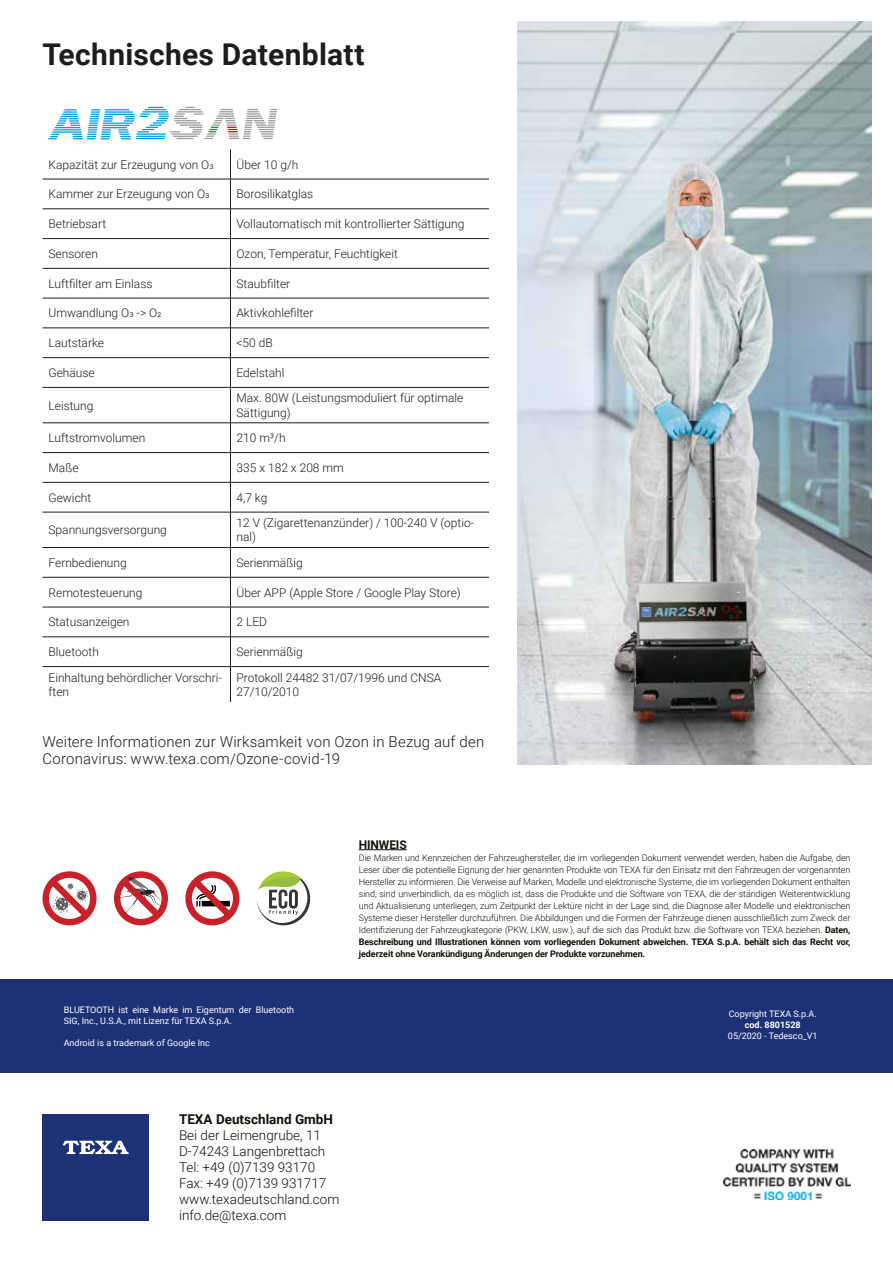
<style>
.page{position:relative;width:893px;height:1263px;background:#fff}
.page>*{position:absolute;margin:0;border:0;box-sizing:border-box;transform-origin:0 0}
.t1{font:700 30px "Roboto";letter-spacing:.005em;color:#1d1d1b}
.t2{font:300 15px/16.5px "Roboto";letter-spacing:.01em;color:#1d1d1b}
.t3{font:900 15px "Roboto";color:#1d1d1b}
.t4{font:300 13.5px/15.9px "Roboto";color:#131109}
.t5{font:700 13.5px "Roboto";color:#131109}
.t6{font:300 12px/15.6px "Roboto";color:#1d1d1b}
.t7{font:700 12px "Roboto";letter-spacing:-.01em;color:#131109}
.t8{font:300 9px/12px "Roboto";letter-spacing:-.01em;color:#131109;text-align:justify}
.t9{font:9px/10.8px "Roboto";color:#fff}
.t10{font:700 9px "Roboto";color:#fff}
.s1{font-weight:700}
</style>
<div class="page">
<hr style="left:230px;top:149px;width:1px;height:30px;background:#1d1d1b">
<hr style="left:43px;top:179px;width:187px;height:1px;background:#1d1d1b">
<hr style="left:230px;top:179px;width:259px;height:1px;background:#1d1d1b">
<hr style="left:230px;top:179px;width:1px;height:30px;background:#1d1d1b">
<hr style="left:43px;top:209px;width:187px;height:1px;background:#1d1d1b">
<hr style="left:230px;top:209px;width:259px;height:1px;background:#1d1d1b">
<hr style="left:43px;top:238px;width:187px;height:1px;background:#1d1d1b">
<hr style="left:230px;top:238px;width:259px;height:1px;background:#1d1d1b">
<svg style="left:230px;top:210px;width:1px;height:58px"></svg>
<hr style="left:43px;top:268px;width:187px;height:1px;background:#1d1d1b">
<hr style="left:230px;top:268px;width:259px;height:1px;background:#1d1d1b">
<hr style="left:230px;top:268px;width:1px;height:30px;background:#1d1d1b">
<hr style="left:43px;top:298px;width:187px;height:1px;background:#1d1d1b">
<hr style="left:230px;top:298px;width:259px;height:1px;background:#1d1d1b">
<hr style="left:230px;top:298px;width:1px;height:30px;background:#1d1d1b">
<hr style="left:43px;top:328px;width:187px;height:1px;background:#1d1d1b">
<hr style="left:230px;top:328px;width:259px;height:1px;background:#1d1d1b">
<hr style="left:43px;top:357px;width:187px;height:1px;background:#1d1d1b">
<hr style="left:230px;top:357px;width:259px;height:1px;background:#1d1d1b">
<svg style="left:230px;top:328px;width:1px;height:59px"></svg>
<hr style="left:43px;top:387px;width:187px;height:1px;background:#1d1d1b">
<hr style="left:230px;top:387px;width:259px;height:1px;background:#1d1d1b">
<hr style="left:230px;top:388px;width:1px;height:35px;background:#1d1d1b">
<hr style="left:43px;top:422px;width:187px;height:1px;background:#1d1d1b">
<hr style="left:230px;top:422px;width:259px;height:1px;background:#1d1d1b">
<hr style="left:43px;top:452px;width:187px;height:1px;background:#1d1d1b">
<hr style="left:230px;top:452px;width:259px;height:1px;background:#1d1d1b">
<svg style="left:230px;top:423px;width:1px;height:59px"></svg>
<hr style="left:43px;top:482px;width:187px;height:1px;background:#1d1d1b">
<hr style="left:230px;top:482px;width:259px;height:1px;background:#1d1d1b">
<hr style="left:230px;top:482px;width:1px;height:30px;background:#1d1d1b">
<hr style="left:43px;top:512px;width:187px;height:1px;background:#1d1d1b">
<hr style="left:230px;top:512px;width:259px;height:1px;background:#1d1d1b">
<hr style="left:230px;top:512px;width:1px;height:35px;background:#1d1d1b">
<hr style="left:43px;top:547px;width:187px;height:1px;background:#1d1d1b">
<hr style="left:230px;top:547px;width:259px;height:1px;background:#1d1d1b">
<svg style="left:230px;top:548px;width:1px;height:29px"></svg>
<hr style="left:43px;top:577px;width:187px;height:1px;background:#1d1d1b">
<hr style="left:230px;top:577px;width:259px;height:1px;background:#1d1d1b">
<hr style="left:230px;top:577px;width:1px;height:30px;background:#1d1d1b">
<hr style="left:43px;top:607px;width:187px;height:1px;background:#1d1d1b">
<hr style="left:230px;top:607px;width:259px;height:1px;background:#1d1d1b">
<hr style="left:230px;top:607px;width:1px;height:30px;background:#1d1d1b">
<hr style="left:43px;top:636px;width:187px;height:1px;background:#1d1d1b">
<hr style="left:230px;top:636px;width:259px;height:1px;background:#1d1d1b">
<svg style="left:230px;top:637px;width:1px;height:29px"></svg>
<hr style="left:230px;top:667px;width:1px;height:35px;background:#1d1d1b">
<hr style="left:43px;top:666px;width:187px;height:1px;background:#1d1d1b">
<hr style="left:230px;top:666px;width:259px;height:1px;background:#1d1d1b">
<svg style="left:49px;top:107px;width:228px;height:32px"></svg>
<div style="left:0;top:979px;width:893px;height:94px;background:#1d3176"></div>
<svg style="left:44px;top:872px;width:51px;height:52px"></svg>
<svg style="left:114px;top:871px;width:54px;height:54px"></svg>
<svg style="left:185px;top:871px;width:55px;height:55px"></svg>
<svg style="left:257px;top:871px;width:53px;height:54px"></svg>
<img style="left:517px;top:21px;width:355px;height:743px">
<div style="left:43px;top:1114px;width:106px;height:106px;background:#1d3176"></div>
<svg style="left:63px;top:1141px;width:66px;height:13px"></svg>
<img style="left:724px;top:1149px;width:126px;height:50px">
<hr style="left:359px;top:849px;width:48px;height:1px;background:#131109">
<h1 class="t1" style="left:43px;top:34px;width:323px">Technisches Datenblatt</h1>
<h3 class="t6" style="left:49px;top:156px;width:167px">Kapazität zur Erzeugung von O3</h3>
<h3 class="t6" style="left:236px;top:156px;width:63px">Über 10 g/h</h3>
<h3 class="t6" style="left:49px;top:186px;width:162px">Kammer zur Erzeugung von O3</h3>
<h3 class="t6" style="left:236px;top:186px;width:78px">Borosilikatglas</h3>
<h3 class="t6" style="left:49px;top:216px;width:59px">Betriebsart</h3>
<h3 class="t6" style="left:236px;top:216px;width:229px">Vollautomatisch mit kontrollierter Sättigung</h3>
<h3 class="t6" style="left:49px;top:245px;width:51px">Sensoren</h3>
<h3 class="t6" style="left:236px;top:245px;width:163px">Ozon, Temperatur, Feuchtigkeit</h3>
<h3 class="t6" style="left:49px;top:275px;width:105px">Luftfilter am Einlass</h3>
<h3 class="t6" style="left:236px;top:275px;width:55px">Staubfilter</h3>
<h3 class="t6" style="left:49px;top:305px;width:115px">Umwandlung O3 -&gt; O2</h3>
<h3 class="t6" style="left:236px;top:305px;width:78px">Aktivkohlefilter</h3>
<h3 class="t6" style="left:49px;top:335px;width:57px">Lautstärke</h3>
<h3 class="t6" style="left:236px;top:335px;width:38px">&lt;50 dB</h3>
<h3 class="t6" style="left:49px;top:364px;width:48px">Gehäuse</h3>
<h3 class="t6" style="left:236px;top:364px;width:49px">Edelstahl</h3>
<h3 class="t6" style="left:49px;top:397px;width:46px">Leistung</h3>
<h3 class="t6" style="left:236px;top:390px;width:228px;line-height:14.4px">Max. 80W (Leistungsmoduliert für optimale<br>Sättigung)</h3>
<h3 class="t6" style="left:49px;top:430px;width:98px">Luftstromvolumen</h3>
<h3 class="t6" style="left:236px;top:430px;width:51px">210 m³/h</h3>
<h3 class="t6" style="left:49px;top:459px;width:32px">Maße</h3>
<h3 class="t6" style="left:236px;top:459px;width:109px">335 x 182 x 208 mm</h3>
<h3 class="t6" style="left:49px;top:489px;width:44px">Gewicht</h3>
<h3 class="t6" style="left:236px;top:489px;width:32px">4,7 kg</h3>
<h3 class="t6" style="left:49px;top:522px;width:120px">Spannungsversorgung</h3>
<h3 class="t6" style="left:236px;top:515px;width:239px;line-height:14.4px">12 V (Zigarettenanzünder) / 100-240 V (optio&shy;nal)</h3>
<h3 class="t6" style="left:49px;top:554px;width:80px">Fernbedienung</h3>
<h3 class="t6" style="left:236px;top:554px;width:68px">Serienmäßig</h3>
<h3 class="t6" style="left:49px;top:584px;width:96px">Remotesteuerung</h3>
<h3 class="t6" style="left:236px;top:584px;width:226px">Über APP (Apple Store / Google Play Store)</h3>
<h3 class="t6" style="left:49px;top:614px;width:83px">Statusanzeigen</h3>
<h3 class="t6" style="left:236px;top:614px;width:32px">2 LED</h3>
<h3 class="t6" style="left:49px;top:644px;width:52px">Bluetooth</h3>
<h3 class="t6" style="left:236px;top:644px;width:68px">Serienmäßig</h3>
<h3 class="t6" style="left:49px;top:670px;width:175px;line-height:14.4px">Einhaltung behördlicher Vorschri&shy;ften</h3>
<h3 class="t6" style="left:236px;top:670px;width:206px;line-height:14.4px">Protokoll 24482 31/07/1996 und CNSA<br>27/10/2010</h3>
<h2 class="t2" style="left:43px;top:733px;width:443px">Weitere Informationen zur Wirksamkeit von Ozon in Bezug auf den<br>Coronavirus: www.texa.com/Ozone-covid-19</h2>
<p class="t9" style="left:64px;top:1004px;width:232px">BLUETOOTH ist eine Marke im Eigentum der Bluetooth<br>SIG, Inc., U.S.A., mit Lizenz für TEXA S.p.A.</p>
<p class="t9" style="left:64px;top:1037px;width:148px">Android is a trademark of Google Inc</p>
<h3 class="t7" style="left:359px;top:836px;width:49px">HINWEIS</h3>
<p class="t8" style="left:359px;top:851px;width:493px">Die Marken und Kennzeichen der Fahrzeughersteller, die im vorliegenden Dokument verwendet werden, haben die Aufgabe, den Leser über die potentielle Eignung der hier genannten Produkte von TEXA für den Einsatz mit den Fahrzeugen der vorgenannten Hersteller zu informieren. Die Verweise auf Marken, Modelle und elektronische Systeme, die im vorliegenden Dokument enthalten sind, sind unverbindlich, da es möglich ist, dass die Produkte und die Software von TEXA, die der ständigen Weiterentwicklung und Aktualisierung unterliegen, zum Zeitpunkt der Lektüre nicht in der Lage sind, die Diagnose aller Modelle und elektronischen Systeme dieser Hersteller durchzuführen. Die Abbildungen und die Formen der Fahrzeuge dienen ausschließlich zum Zweck der Identifizierung der Fahrzeugkategorie (PKW, LKW, usw.), auf die sich das Produkt bzw. die Software von TEXA beziehen. <span class="s1">Daten, Beschreibung und Illustrationen können vom vorliegenden Dokument abweichen. TEXA S.p.A. behält sich das Recht vor, jederzeit ohne Vorankündigung Änderungen der Produkte vorzunehmen.</span></p>
<p class="t9" style="left:729px;top:1008px;width:90px">Copyright TEXA S.p.A.</p>
<p class="t10" style="left:745px;top:1018px;width:57px">cod. 8801528</p>
<p class="t9" style="left:728px;top:1030px;width:91px">05/2020 - Tedesco_V1</p>
<h3 class="t5" style="left:179px;top:1110px;width:156px">TEXA Deutschland GmbH</h3>
<h3 class="t4" style="left:179px;top:1127px;width:162px">Bei der Leimengrube, 11<br>D-74243 Langenbrettach<br>Tel: +49 (0)7139 93170<br>Fax: +49 (0)7139 931717 www.texadeutschland.com info.de@texa.com</h3>
<h2 class="t3" style="left:190px;top:1109px;width:85px">TEXA S.p.A.</h2>
<h3 class="t6" style="left:190px;top:1128px;width:178px">Via 1 Maggio, 9<br>31050 Monastier di Treviso<br>Treviso - ITALY<br>Tel. +39 0422 791311<br>Fax +39 0422 791300 www.texa.com - info.it@texa.com</h3>
</div>
